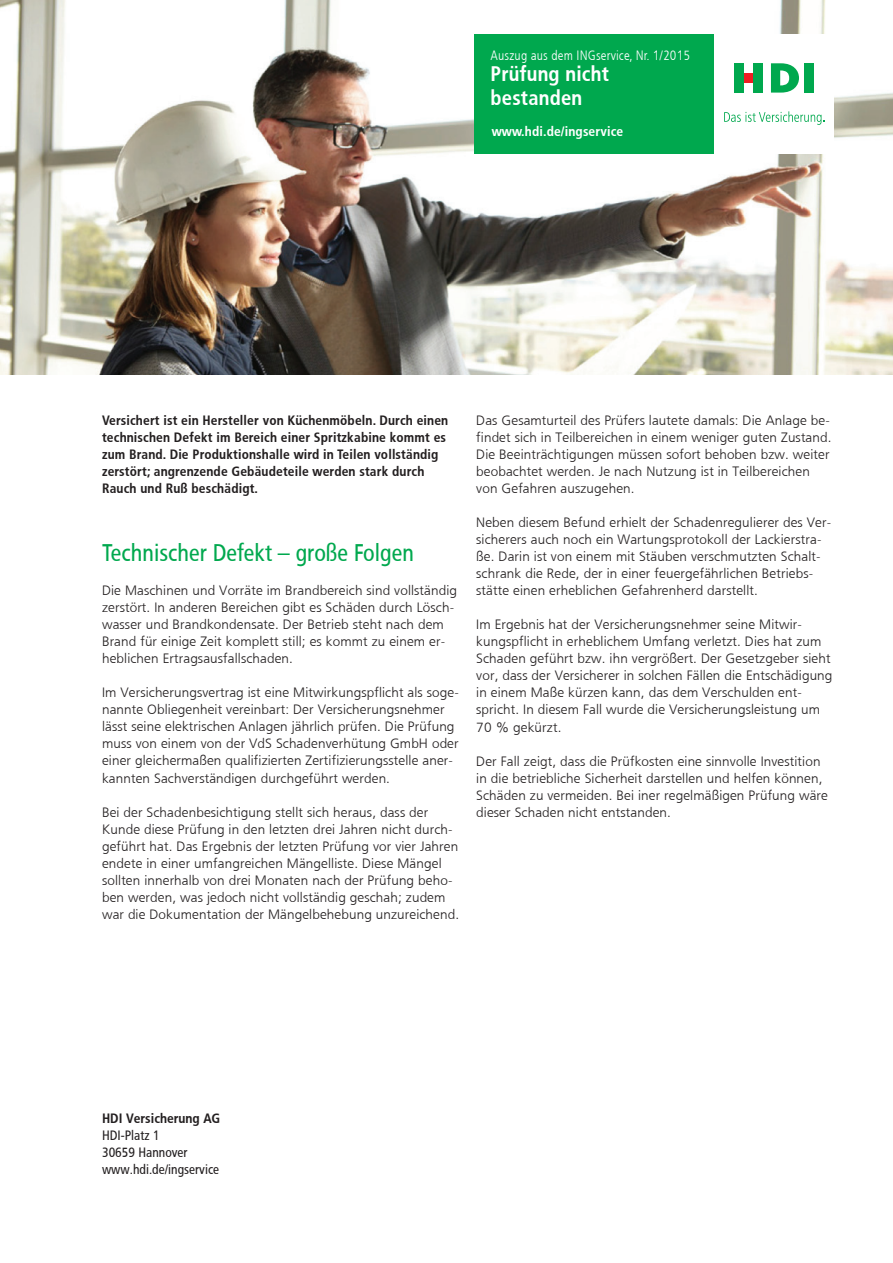
<style>
.page{position:relative;width:893px;height:1263px;background:#fff}
.page>*{position:absolute;margin:0;border:0;box-sizing:border-box;transform-origin:0 0}
.t1{font:24px "HDI Gerling Sans Cond Regular";color:#00a84e}
.t2{font:21px/24px "HDI Gerling Sans Cond Bold";letter-spacing:.01em;color:#fff}
.t3{font:13.5px/17px "HDI Gerling Sans Light";letter-spacing:.01em;color:#231f20}
.t4{font:13.5px/17px "HDI Gerling Sans Cond Bold";letter-spacing:.01em;color:#231f20}
.t5{font:13.5px/17px "HDI Gerling Sans Cond Regular";color:#231f20}
.t6{font:13.5px "HDI Gerling Sans Cond Light";letter-spacing:.01em;color:#fff}
.t7{font:13.5px "HDI Gerling Sans Cond Bold";letter-spacing:.01em;color:#fff}
</style>
<div class="page">
<img style="left:0;top:0;width:893px;height:374px">
<div style="left:594px;top:34px;width:136px;height:119px;background:#00a84e"></div>
<div style="left:475px;top:34px;width:119px;height:119px;background:#00a84e"></div>
<div style="left:714px;top:34px;width:119px;height:119px;background:#fff"></div>
<div style="left:744px;top:73px;width:9px;height:10px;background:#ee1d23"></div>
<svg style="left:771px;top:63px;width:28px;height:30px"></svg>
<div style="left:804px;top:63px;width:10px;height:30px;background:#00a84e"></div>
<div style="left:753px;top:63px;width:10px;height:30px;background:#00a84e"></div>
<div style="left:734px;top:63px;width:10px;height:30px;background:#00a84e"></div>
<svg style="left:724px;top:111px;width:100px;height:14px"></svg>
<p class="t6" style="left:491px;top:48px;width:201px">Auszug aus dem INGservice, Nr. 1/2015</p>
<h2 class="t2" style="left:491px;top:62px;width:120px">Prüfung nicht bestanden</h2>
<p class="t7" style="left:492px;top:124px;width:133px">www.hdi.de/ingservice</p>
<p class="t4" style="left:102px;top:412px;width:348px">Versichert ist ein Hersteller von Küchenmöbeln. Durch einen technischen Defekt im Bereich einer Spritzkabine kommt es zum Brand. Die Produktionshalle wird in Teilen vollständig zerstört; angrenzende Gebäudeteile werden stark durch Rauch und Ruß beschädigt.</p>
<h1 class="t1" style="left:102px;top:539px;width:313px">Technischer Defekt – große Folgen</h1>
<p class="t3" style="left:102px;top:582px;width:357px">Die Maschinen und Vorräte im Brandbereich sind vollständig zerstört. In anderen Bereichen gibt es Schäden durch Lösch&shy;wasser und Brandkondensate. Der Betrieb steht nach dem Brand für einige Zeit komplett still; es kommt zu einem er&shy;heblichen Ertragsausfallschaden.</p>
<p class="t3" style="left:102px;top:684px;width:358px">Im Versicherungsvertrag ist eine Mitwirkungspflicht als soge&shy;nannte Obliegenheit vereinbart: Der Versicherungsnehmer lässt seine elektrischen Anlagen jährlich prüfen. Die Prüfung muss von einem von der VdS Schadenverhütung GmbH oder einer gleichermaßen qualifizierten Zertifizierungsstelle aner&shy;kannten Sachverständigen durchgeführt werden.</p>
<p class="t3" style="left:102px;top:803px;width:359px">Bei der Schadenbesichtigung stellt sich heraus, dass der Kunde diese Prüfung in den letzten drei Jahren nicht durch&shy;geführt hat. Das Ergebnis der letzten Prüfung vor vier Jahren endete in einer umfangreichen Mängelliste. Diese Mängel sollten innerhalb von drei Monaten nach der Prüfung beho&shy;ben werden, was jedoch nicht vollständig geschah; zudem war die Dokumentation der Mängelbehebung unzureichend.</p>
<p class="t3" style="left:476px;top:412px;width:357px">Das Gesamturteil des Prüfers lautete damals: Die Anlage be&shy;findet sich in Teilbereichen in einem weniger guten Zustand.<br>Die Beeinträchtigungen müssen sofort behoben bzw. weiter beobachtet werden. Je nach Nutzung ist in Teilbereichen von Gefahren auszugehen.</p>
<p class="t3" style="left:476px;top:514px;width:356px">Neben diesem Befund erhielt der Schadenregulierer des Ver&shy;sicherers auch noch ein Wartungsprotokoll der Lackierstra&shy;ße. Darin ist von einem mit Stäuben verschmutzten Schalt&shy;schrank die Rede, der in einer feuergefährlichen Betriebs&shy;stätte einen erheblichen Gefahrenherd darstellt.</p>
<p class="t3" style="left:476px;top:616px;width:358px">Im Ergebnis hat der Versicherungsnehmer seine Mitwir&shy;kungspflicht in erheblichem Umfang verletzt. Dies hat zum Schaden geführt bzw. ihn vergrößert. Der Gesetzgeber sieht vor, dass der Versicherer in solchen Fällen die Entschädigung in einem Maße kürzen kann, das dem Verschulden ent&shy;spricht. In diesem Fall wurde die Versicherungsleistung um 70 % gekürzt.</p>
<p class="t3" style="left:476px;top:752px;width:353px">Der Fall zeigt, dass die Prüfkosten eine sinnvolle Investition in die betriebliche Sicherheit darstellen und helfen können, Schäden zu vermeiden. Bei iner regelmäßigen Prüfung wäre dieser Schaden nicht entstanden.</p>
<p class="t4" style="left:102px;top:1110px;width:120px">HDI Versicherung AG</p>
<p class="t5" style="left:102px;top:1127px;width:119px">HDI-Platz 1<br>30659 Hannover www.hdi.de/ingservice</p>
</div>
